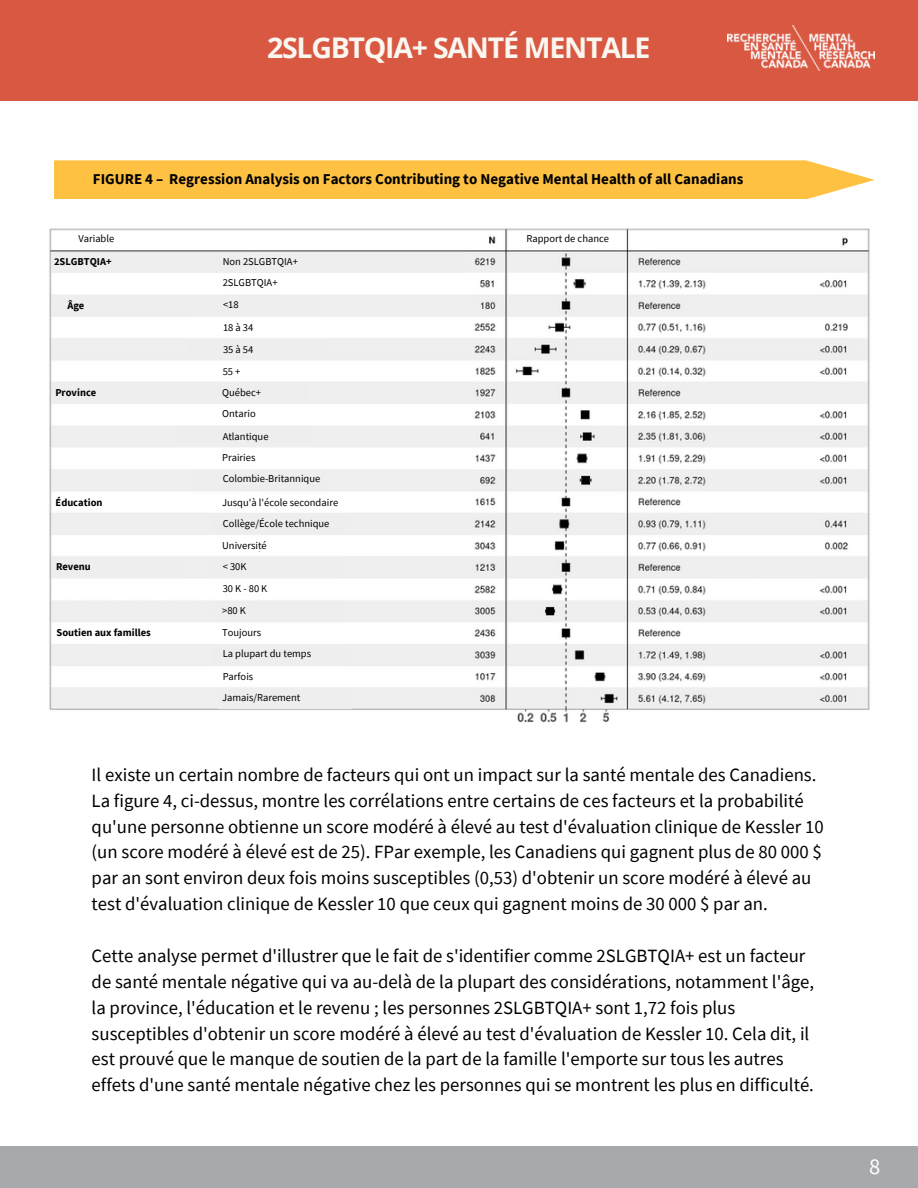
<style>
.page{position:relative;width:918px;height:1188px;background:#fff}
.page>*{position:absolute;margin:0;border:0;box-sizing:border-box;transform-origin:0 0}
.t1{font:700 28.5px "Open Sans";letter-spacing:-.045em;color:#f9f7f0}
.t2{font:22.5px "Source Sans Pro";color:#fff}
.t3{font:18.75px/25.8px "Source Sans Pro";color:#000}
.t4{font:700 15px "Source Sans Pro";color:#000}
.t5{font:10.5px/21.6px "Source Sans Pro";color:#000}
.t6{font:700 10.5px "Source Sans Pro";color:#000}
</style>
<div class="page">
<div style="left:0;top:1147px;width:918px;height:41px;background:#a7a9ab"></div>
<div style="left:0;top:0;width:918px;height:100px;background:#d95842"></div>
<img style="left:728px;top:26px;width:147px;height:45px">
<div style="left:54px;top:160px;width:821px;height:39px;background:#fec141"></div>
<img style="left:49px;top:228px;width:821px;height:495px">
<div style="left:52px;top:252px;width:412px;height:20px;background:#eee"></div>
<div style="left:208px;top:278px;width:193px;height:12px;background:#fff"></div>
<div style="left:54px;top:296px;width:133px;height:20px;background:#eee"></div>
<div style="left:54px;top:384px;width:133px;height:20px;background:#eee"></div>
<div style="left:174px;top:383px;width:133px;height:20px;background:#eee"></div>
<div style="left:153px;top:407px;width:193px;height:13px;background:#fff"></div>
<div style="left:178px;top:427px;width:134px;height:20px;background:#eee"></div>
<div style="left:149px;top:450px;width:193px;height:13px;background:#fff"></div>
<div style="left:193px;top:470px;width:133px;height:20px;background:#eee"></div>
<div style="left:54px;top:496px;width:137px;height:12px;background:#fff"></div>
<div style="left:172px;top:496px;width:193px;height:12px;background:#fff"></div>
<div style="left:212px;top:514px;width:134px;height:20px;background:#eee"></div>
<div style="left:183px;top:538px;width:193px;height:13px;background:#fff"></div>
<div style="left:52px;top:557px;width:133px;height:20px;background:#eee"></div>
<div style="left:207px;top:557px;width:134px;height:20px;background:#eee"></div>
<div style="left:183px;top:581px;width:193px;height:13px;background:#fff"></div>
<div style="left:212px;top:601px;width:133px;height:20px;background:#eee"></div>
<div style="left:55px;top:626px;width:138px;height:13px;background:#fff"></div>
<div style="left:201px;top:626px;width:192px;height:13px;background:#fff"></div>
<div style="left:212px;top:645px;width:134px;height:20px;background:#eee"></div>
<div style="left:212px;top:670px;width:192px;height:13px;background:#fff"></div>
<div style="left:218px;top:688px;width:133px;height:20px;background:#eee"></div>
<div style="left:186px;top:296px;width:133px;height:20px;background:#eee"></div>
<div style="left:218px;top:320px;width:193px;height:13px;background:#fff"></div>
<div style="left:189px;top:340px;width:133px;height:20px;background:#eee"></div>
<div style="left:178px;top:364px;width:193px;height:13px;background:#fff"></div>
<div style="left:513px;top:232px;width:107px;height:13px;background:#fff"></div>
<div style="left:57px;top:232px;width:193px;height:17px;background:#fff"></div>
<h1 class="t1" style="left:267px;top:27px;width:385px">2SLGBTQIA+ SANTÉ MENTALE</h1>
<p class="t4" style="left:93px;top:170px;width:652px">FIGURE 4 – Regression Analysis on Factors Contributing to Negative Mental Health of all Canadians</p>
<p class="t5" style="left:78px;top:228px;width:37px">Variable</p>
<p class="t5" style="left:527px;top:228px;width:84px">Rapport de chance</p>
<p class="t6" style="left:54px;top:255px;width:59px">2SLGBTQIA+</p>
<p class="t5" style="left:223px;top:251px;width:77px;line-height:21px">Non 2SLGBTQIA+<br>2SLGBTQIA+</p>
<p class="t6" style="left:67px;top:299px;width:19px">Âge</p>
<p class="t5" style="left:223px;top:293px;width:32px;line-height:22.8px">&lt;18<br>18à34</p>
<p class="t5" style="left:223px;top:337px;width:32px;line-height:22.8px">35à54<br>55+</p>
<p class="t6" style="left:55px;top:386px;width:43px">Province</p>
<p class="t5" style="left:222px;top:381px;width:100px">Québec+<br>Ontario<br>Atlantique<br>Prairies<br>Colombie-Britannique</p>
<p class="t6" style="left:56px;top:495px;width:48px">Éducation</p>
<p class="t5" style="left:222px;top:491px;width:118px">Jusqu'à l'école secondaire<br>Collège/École technique<br>Université</p>
<p class="t6" style="left:56px;top:559px;width:36px">Revenu</p>
<p class="t5" style="left:222px;top:555px;width:47px">&lt; 30K<br>30K-80K &gt;80 K</p>
<p class="t6" style="left:57px;top:626px;width:96px">Soutien aux familles</p>
<p class="t5" style="left:222px;top:622px;width:90px;line-height:21px">Toujours<br>La plupart du temps</p>
<p class="t5" style="left:222px;top:666px;width:80px">Parfois<br>Jamais/Rarement</p>
<p class="t3" style="left:92px;top:761px;width:734px">Il existe un certain nombre de facteurs qui ont un impact sur la santé mentale des Canadiens.<br>La figure 4, ci-dessus, montre les corrélations entre certains de ces facteurs et la probabilité qu'une personne obtienne un score modéré à élevé au test d'évaluation clinique de Kessler 10 (un score modéré à élevé est de 25). FPar exemple, les Canadiens qui gagnent plus de 80 000 $ par an sont environ deux fois moins susceptibles (0,53) d'obtenir un score modéré à élevé au test d'évaluation clinique de Kessler 10 que ceux qui gagnent moins de 30 000 $ par an.</p>
<p class="t3" style="left:92px;top:942px;width:724px">Cette analyse permet d'illustrer que le fait de s'identifier comme 2SLGBTQIA+ est un facteur de santé mentale négative qui va au-delà de la plupart des considérations, notamment l'âge, la province, l'éducation et le revenu ; les personnes 2SLGBTQIA+ sont 1,72 fois plus susceptibles d'obtenir un score modéré à élevé au test d'évaluation de Kessler 10. Cela dit, il est prouvé que le manque de soutien de la part de la famille l'emporte sur tous les autres effets d'une santé mentale négative chez les personnes qui se montrent les plus en difficulté.</p>
<p class="t2" style="left:869px;top:1152px;width:13px">8</p>
</div>
